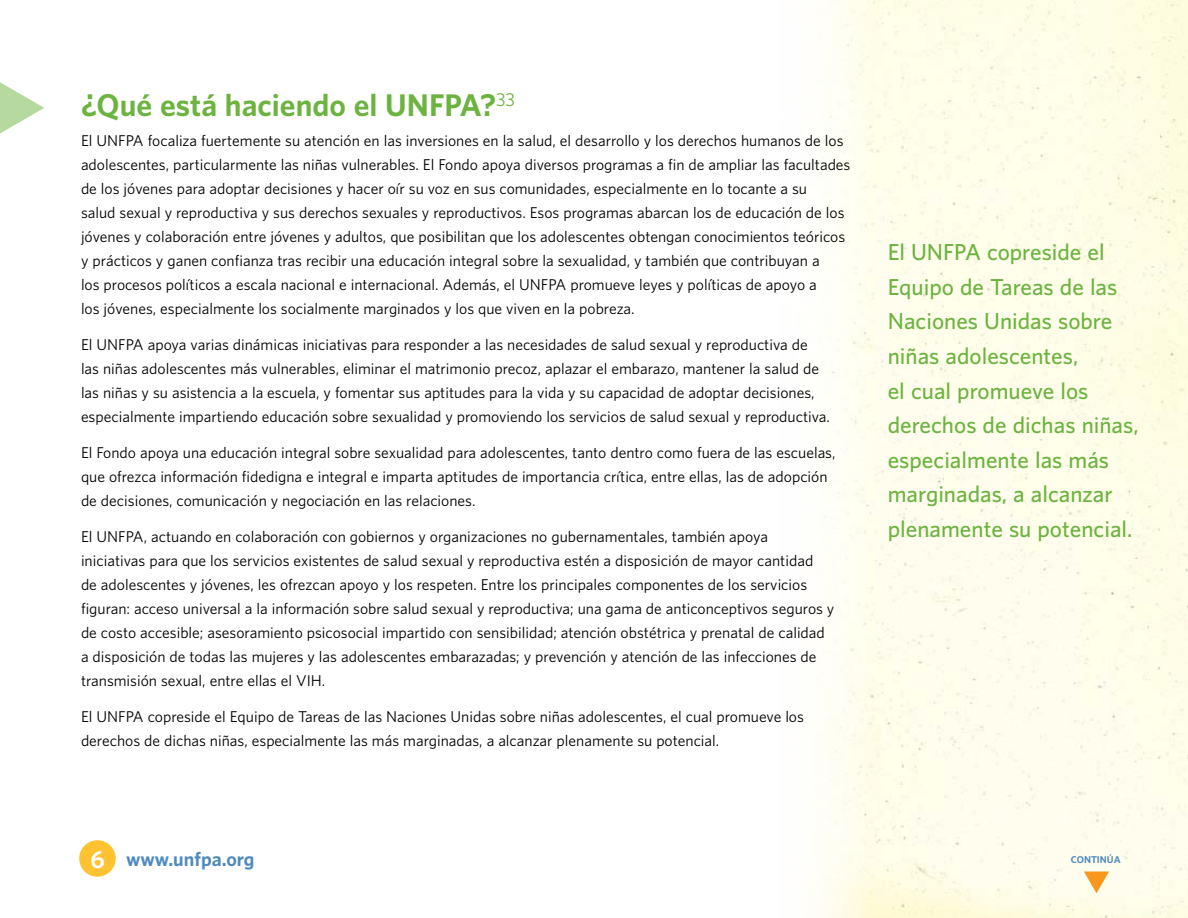
<style>
.page{position:relative;width:1188px;height:918px;background:#fff}
.page>*{position:absolute;margin:0;border:0;box-sizing:border-box;transform-origin:0 0}
.t1{font:700 28.5px "UNFPA";color:#6cb33f}
.t2{font:600 21px/34.5px "UNFPA";color:#6cb33f}
.t3{font:700 18px "UNFPA";color:#4f8abe}
.t4{font:14.25px/24px "UNFPA Text";color:#000}
.t5{font:700 9px "UNFPA";color:#4f8abe}
.s1{font-size:22.5px;color:#fff}
</style>
<div class="page">
<img style="left:819px;top:0;width:369px;height:918px">
<div style="left:79px;top:840px;width:37px;height:37px;background:#ffc230;border-radius:50%"></div>
<svg style="left:1084px;top:872px;width:25px;height:21px"></svg>
<svg style="left:0;top:82px;width:44px;height:52px"></svg>
<h1 class="t1" style="left:81px;top:86px;width:436px">¿Qué está haciendo el UNFPA?<sup>33</sup></h1>
<p class="t4" style="left:81px;top:128px;width:771px">El UNFPA focaliza fuertemente su atención en las inversiones en la salud, el desarrollo y los derechos humanos de los adolescentes, particularmente las niñas vulnerables. El Fondo apoya diversos programas a fin de ampliar las facultades de los jóvenes para adoptar decisiones y hacer oír su voz en sus comunidades, especialmente en lo tocante a su<br>salud sexual y reproductiva y sus derechos sexuales y reproductivos. Esos programas abarcan los de educación de los jóvenes y colaboración entre jóvenes y adultos, que posibilitan que los adolescentes obtengan conocimientos teóricos y prácticos y ganen confianza tras recibir una educación integral sobre la sexualidad, y también que contribuyan a<br>los procesos políticos a escala nacional e internacional. Además, el UNFPA promueve leyes y políticas de apoyo a<br>los jóvenes, especialmente los socialmente marginados y los que viven en la pobreza.</p>
<p class="t4" style="left:81px;top:332px;width:751px">El UNFPA apoya varias dinámicas iniciativas para responder a las necesidades de salud sexual y reproductiva de<br>las niñas adolescentes más vulnerables, eliminar el matrimonio precoz, aplazar el embarazo, mantener la salud de las niñas y su asistencia a la escuela, y fomentar sus aptitudes para la vida y su capacidad de adoptar decisiones, especialmente impartiendo educación sobre sexualidad y promoviendo los servicios de salud sexual y reproductiva.</p>
<p class="t4" style="left:81px;top:440px;width:756px">El Fondo apoya una educación integral sobre sexualidad para adolescentes, tanto dentro como fuera de las escuelas, que ofrezca información fidedigna e integral e imparta aptitudes de importancia crítica, entre ellas, las de adopción de decisiones, comunicación y negociación en las relaciones.</p>
<p class="t4" style="left:81px;top:524px;width:755px">El UNFPA, actuando en colaboración con gobiernos y organizaciones no gubernamentales, también apoya iniciativas para que los servicios existentes de salud sexual y reproductiva estén a disposición de mayor cantidad<br>de adolescentes y jóvenes, les ofrezcan apoyo y los respeten. Entre los principales componentes de los servicios figuran: acceso universal a la información sobre salud sexual y reproductiva; una gama de anticonceptivos seguros y de costo accesible; asesoramiento psicosocial impartido con sensibilidad; atención obstétrica y prenatal de calidad a disposición de todas las mujeres y las adolescentes embarazadas; y prevención y atención de las infecciones de transmisión sexual, entre ellas el VIH.</p>
<p class="t4" style="left:81px;top:704px;width:725px">El UNFPA copreside el Equipo de Tareas de las Naciones Unidas sobre niñas adolescentes, el cual promueve los derechos de dichas niñas, especialmente las más marginadas, a alcanzar plenamente su potencial.</p>
<h2 class="t2" style="left:888px;top:234px;width:252px">El UN FPA copreside el<br>Equipo de Tareas de las<br>Naciones U nidas sobre niñas adolescentes,<br>el cual promueve los derechos de dichas niñas, especialmente las más marginadas, a alcanzar plenamente su potencial.</h2>
<p class="t3" style="left:90px;top:847px;width:166px"><span class="s1">6</span> www.unfpa.org</p>
<p class="t5" style="left:1071px;top:853px;width:51px">conti núa</p>
</div>
